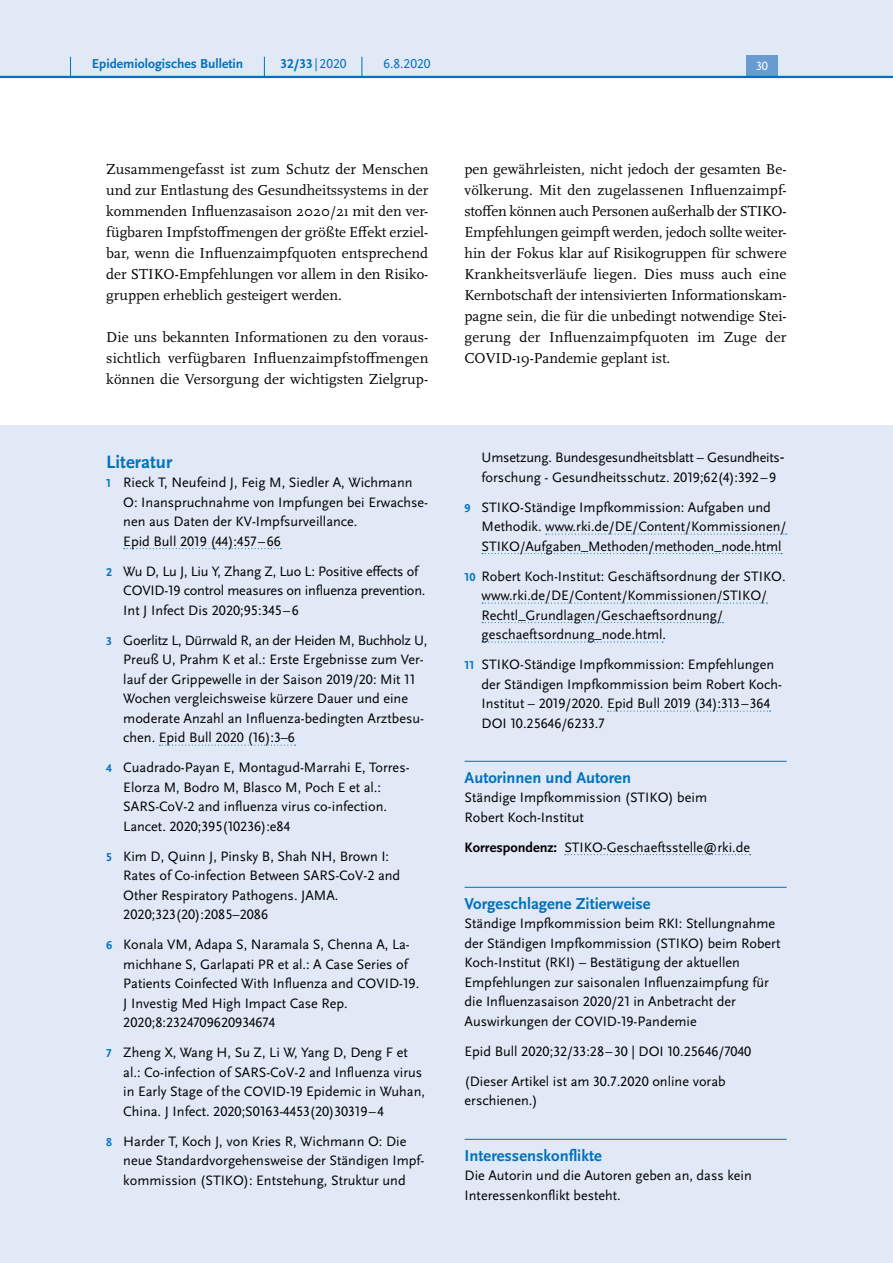
<style>
.page{position:relative;width:893px;height:1263px;background:#fff}
.page>*{position:absolute;margin:0;border:0;box-sizing:border-box;transform-origin:0 0}
.t1{font:700 18.75px "Scala Sans Pro";color:#0072bc}
.H4_-_Anhang_allerers{font:700 16.5px "Scala Sans Pro";color:#0072bc}
.P_-_Fließtext{font:15px/21px "Scala Pro";color:#000;text-align:justify}
.P_-_Anhang{font:14.25px/19.5px "Scala Sans Pro";color:#000}
.t2{font:700 13.5px "Scala Sans Pro";color:#0072bc}
.t3{font:13.5px "Scala Sans Pro";color:#0072bc}
.t4{font:12.45px "Scala Sans Pro";color:#fff}
.s1{font-weight:400}
.s2{font-weight:700;font-size:12px;color:#0072bc}
.s3{font-weight:700}
</style>
<div class="page">
<div style="left:0;top:426px;width:893px;height:837px;background:#e1e8f6"></div>
<svg style="left:124px;top:548px;width:158px;height:1px"></svg>
<svg style="left:159px;top:745px;width:137px;height:1px"></svg>
<svg style="left:546px;top:533px;width:241px;height:2px"></svg>
<svg style="left:482px;top:553px;width:300px;height:1px"></svg>
<svg style="left:482px;top:602px;width:285px;height:2px"></svg>
<svg style="left:482px;top:622px;width:241px;height:1px"></svg>
<svg style="left:482px;top:641px;width:181px;height:2px"></svg>
<svg style="left:607px;top:710px;width:164px;height:2px"></svg>
<hr style="left:465px;top:761px;width:322px;height:1px;background:#0072bc">
<svg style="left:565px;top:854px;width:186px;height:1px"></svg>
<hr style="left:465px;top:887px;width:322px;height:1px;background:#0072bc">
<hr style="left:465px;top:1139px;width:322px;height:1px;background:#0072bc">
<div style="left:0;top:0;width:893px;height:77px;background:#e1e8f6"></div>
<div style="left:746px;top:55px;width:32px;height:21px;background:#679bd2"></div>
<hr style="left:0;top:76px;width:893px;height:2px;background:#0072bc">
<svg style="left:70px;top:57px;width:1px;height:19px"></svg>
<svg style="left:264px;top:57px;width:1px;height:19px"></svg>
<svg style="left:362px;top:57px;width:1px;height:19px"></svg>
<p class="t2" style="left:92px;top:55px;width:153px">Epidemiologisches Bulletin</p>
<p class="t2" style="left:280px;top:55px;width:68px">32/33 <span class="s1">|2020</span></p>
<p class="t3" style="left:383px;top:55px;width:49px">6.8.2020</p>
<p class="t4" style="left:756px;top:59px;width:14px">30</p>
<p class="P_-_Fließtext" style="left:106px;top:158px;width:324px">Zusammengefasst ist zum Schutz der Menschen und zur Entlastung des Gesundheitssystems in der kommenden Influenzasaison 2020/21 mit den ver&shy;fügbaren Impfstoffmengen der größte Effekt erziel&shy;bar, wenn die Influenzaimpfquoten entsprechend der STIKO-Empfehlungen vor allem in den Risiko&shy;gruppen erheblich gesteigert werden.</p>
<p class="P_-_Fließtext" style="left:106px;top:326px;width:324px">Die uns bekannten Informationen zu den voraus&shy;sichtlich verfügbaren Influenzaimpfstoffmengen können die Versorgung der wichtigsten Zielgrup-</p>
<h3 class="t1" style="left:106px;top:450px;width:68px">Literatur</h3>
<p class="P_-_Anhang" style="left:123px;top:473px;width:306px;text-indent:-17px"><span class="s2">1</span> Rieck T, Neufeind J, Feig M, Siedler A, Wichmann O: Inanspruchnahme von Impfungen bei Erwachse&shy;nen aus Daten der KV-Impfsurveillance.<br>Epid Bull 2019 (44):457–66</p>
<p class="P_-_Anhang" style="left:123px;top:561px;width:304px;text-indent:-17px"><span class="s2">2</span> Wu D, Lu J, Liu Y, Zhang Z, Luo L: Positive effects of<br>COVID-19 control measures on influenza prevention.<br>Int J Infect Dis 2020;95:345–6</p>
<p class="P_-_Anhang" style="left:123px;top:630px;width:305px;text-indent:-17px"><span class="s2">3</span> Goerlitz L, Dürrwald R, an der Heiden M, Buchholz U, Preuß U, Prahm K et al.: Erste Ergebnisse zum Ver&shy;lauf der Grippewelle in der Saison 2019/20: Mit 11<br>Wochen vergleichsweise kürzere Dauer und eine moderate Anzahl an Influenza-bedingten Arztbesu&shy;chen. Epid Bull 2020 (16):3–6</p>
<p class="P_-_Anhang" style="left:123px;top:758px;width:288px;text-indent:-17px"><span class="s2">4</span> Cuadrado-Payan E, Montagud-Marrahi E, Torres-Elorza M, Bodro M, Blasco M, Poch E et al.:<br>SARS-CoV-2 and influenza virus co-infection.<br>Lancet. 2020;395(10236):e84</p>
<p class="P_-_Anhang" style="left:123px;top:846px;width:278px;text-indent:-17px"><span class="s2">5</span> Kim D, Quinn J, Pinsky B, Shah NH, Brown I:<br>Rates of Co-infection Between SARS-CoV-2 and Other Respiratory Pathogens. JAMA.<br>2020;323(20):2085–2086</p>
<p class="P_-_Anhang" style="left:123px;top:935px;width:298px;text-indent:-17px"><span class="s2">6</span> Konala VM, Adapa S, Naramala S, Chenna A, La&shy;michhane S, Garlapati PR et al.: A Case Series of Patients Coinfected With Influenza and COVID-19.<br>J Investig Med High Impact Case Rep.<br>2020;8:2324709620934674</p>
<p class="P_-_Anhang" style="left:123px;top:1043px;width:303px;text-indent:-17px"><span class="s2">7</span> Zheng X, Wang H, Su Z, Li W, Yang D, Deng F et al.: Co-infection of SARS-CoV-2 and Influenza virus in Early Stage of the COVID-19 Epidemic in Wuhan, China. J Infect. 2020;S0163-4453(20)30319–4</p>
<p class="P_-_Anhang" style="left:123px;top:1131px;width:303px;text-indent:-17px"><span class="s2">8</span> Harder T, Koch J, von Kries R, Wichmann O: Die neue Standardvorgehensweise der Ständigen Impf&shy;kommission (STIKO): Entstehung, Struktur und</p>
<p class="P_-_Fließtext" style="left:465px;top:158px;width:324px">pen gewährleisten, nicht jedoch der gesamten Be&shy;völkerung. Mit den zugelassenen Influenzaimpf&shy;stoffen können auch Personen außerhalb der STIKO-Empfehlungen geimpft werden, jedoch sollte weiter&shy;hin der Fokus klar auf Risikogruppen für schwere Krankheitsverläufe liegen. Dies muss auch eine Kernbotschaft der intensivierten Informationskam&shy;pagne sein, die für die unbedingt notwendige Stei&shy;gerung der Influenzaimpfquoten im Zuge der COVID-19-Pandemie geplant ist.</p>
<p class="P_-_Anhang" style="left:482px;top:448px;width:303px">Umsetzung. Bundesgesundheitsblatt – Gesundheits&shy;forschung - Gesundheitsschutz. 2019;62(4):392–9</p>
<p class="P_-_Anhang" style="left:482px;top:497px;width:306px;text-indent:-17px"><span class="s2">9</span> STIKO-Ständige Impfkommission: Aufgaben und<br>Methodik. www.rki.de/DE/Content/Kommissionen/<br>STIKO/Aufgaben_Methoden/methoden_node.html</p>
<p class="P_-_Anhang" style="left:482px;top:566px;width:306px;text-indent:-17px"><span class="s2">10</span> Robert Koch-Institut: Geschäftsordnung der STIKO. www.rki.de/DE/Content/Kommissionen/STIKO/ Rechtl_Grundlagen/Geschaeftsordnung/ geschaeftsordnung_node.html.</p>
<p class="P_-_Anhang" style="left:482px;top:655px;width:302px;text-indent:-17px"><span class="s2">11</span> STIKO-Ständige Impfkommission: Empfehlungen der Ständigen Impfkommission beim Robert Koch-Institut – 2019/2020. Epid Bull 2019 (34):313–364<br>DOI 10.25646/6233.7</p>
<h4 class="H4_-_Anhang_allerers" style="left:465px;top:767px;width:168px">Autorinnen und Autoren</h4>
<p class="P_-_Anhang" style="left:465px;top:788px;width:244px">Ständige Impfkommission (STIKO) beim<br>Robert Koch-Institut</p>
<p class="P_-_Anhang" style="left:465px;top:837px;width:287px"><span class="s3">Korrespondenz:</span> STIKO-Geschaeftsstelle@rki.de</p>
<h4 class="H4_-_Anhang_allerers" style="left:465px;top:893px;width:188px">Vorgeschlagene Zitierweise</h4>
<p class="P_-_Anhang" style="left:465px;top:914px;width:317px">Ständige Impfkommission beim RKI: Stellungnahme der Ständigen Impfkommission (STIKO) beim Robert Koch-Institut (RKI) – Bestätigung der aktuellen Empfehlungen zur saisonalen Influenzaimpfung für die Influenzasaison 2020/21 in Anbetracht der Auswirkungen der COVID-19-Pandemie</p>
<p class="P_-_Anhang" style="left:465px;top:1041px;width:288px">Epid Bull 2020;32/33:28–30 | DOI 10.25646/7040</p>
<p class="P_-_Anhang" style="left:465px;top:1071px;width:263px">(Dieser Artikel ist am 30.7.2020 online vorab erschienen.)</p>
<h4 class="H4_-_Anhang_allerers" style="left:465px;top:1145px;width:139px">Interessenskonflikte</h4>
<p class="P_-_Anhang" style="left:465px;top:1166px;width:289px">Die Autorin und die Autoren geben an, dass kein<br>Interessenkonflikt besteht.</p>
</div>
